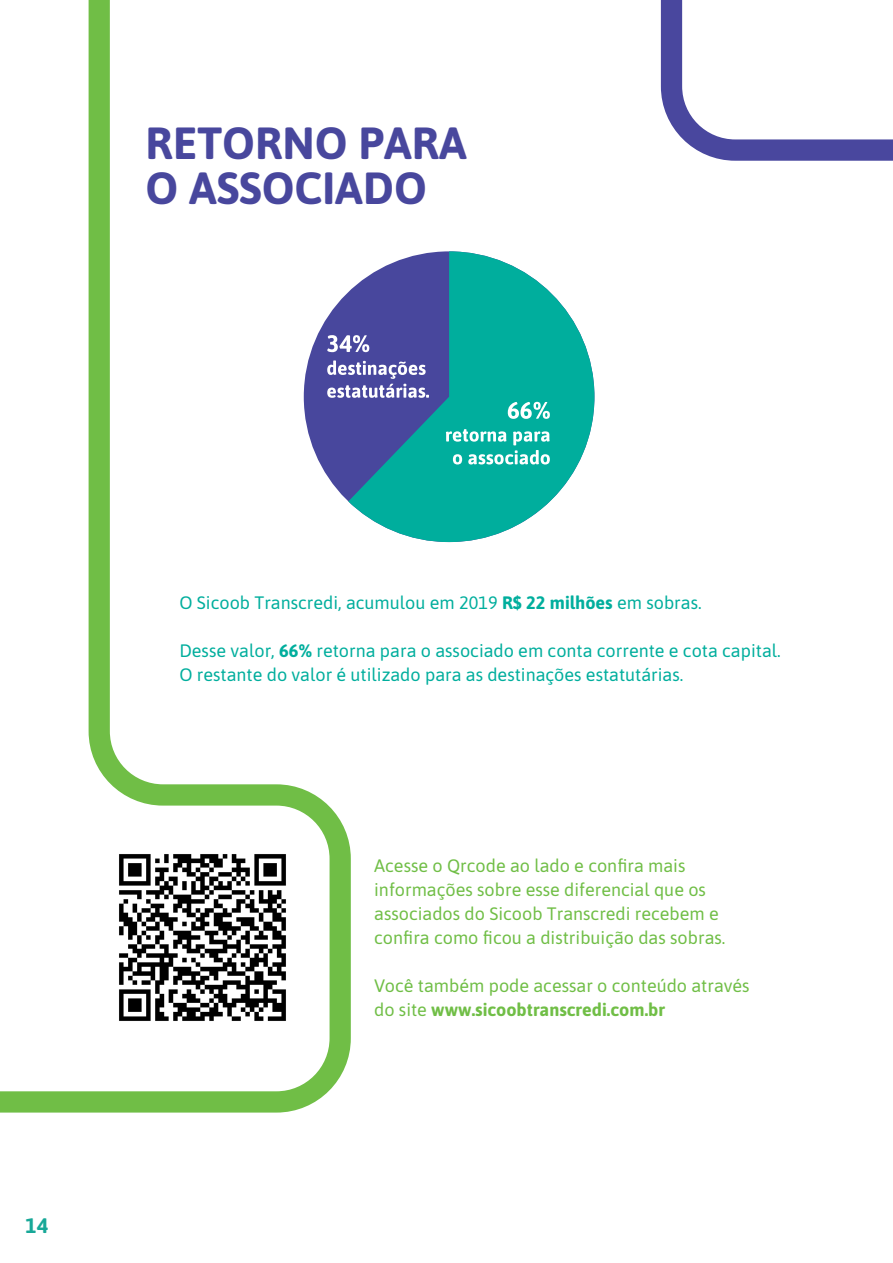
<style>
.page{position:relative;width:893px;height:1263px;background:#fff}
.page>*{position:absolute;margin:0;border:0;box-sizing:border-box;transform-origin:0 0}
.t1{font:700 45px/45px "Asap";color:#48479d}
.t2{font:700 21px "Asap";color:#18a898}
.t3{font:18px/24px "Asap";color:#70be46}
.t4{font:18px/24px "Asap";color:#00ae9d}
.s1{font-weight:700}
</style>
<div class="page">
<svg style="left:361px;top:251px;width:233px;height:291px;fill:#00ae9d"></svg>
<svg style="left:508px;top:402px;width:42px;height:17px"></svg>
<svg style="left:446px;top:429px;width:104px;height:35px"></svg>
<svg style="left:361px;top:335px;width:8px;height:17px"></svg>
<svg style="left:361px;top:360px;width:68px;height:38px"></svg>
<svg style="left:660px;top:0;width:233px;height:161px"></svg>
<svg style="left:0;top:0;width:361px;height:1113px"></svg>
<h1 class="t1" style="left:145px;top:119px;width:323px">RETORNO PARA<br>O ASSOCIADO</h1>
<p class="t2" style="left:26px;top:1210px;width:24px">14</p>
<p class="t4" style="left:179px;top:590px;width:524px">O Sicoob Transcredi, acumulou em 2019 <span class="s1">R$ 22 milhões</span> em sobras.</p>
<p class="t4" style="left:179px;top:638px;width:603px">Desse valor, <span class="s1">66%</span> retorna para o associado em conta corrente e cota capital.<br>O restante do valor é utilizado para as destinações estatutárias.</p>
<p class="t3" style="left:374px;top:853px;width:353px">Acesse o Qrcode ao lado e confira mais informações sobre esse diferencial que os associados do Sicoob Transcredi recebem e confira como ficou a distribuição das sobras.</p>
<p class="t3" style="left:374px;top:973px;width:377px">Você também pode acessar o conteúdo através do site <span class="s1">www.sicoobtranscredi.com.br</span></p>
</div>
